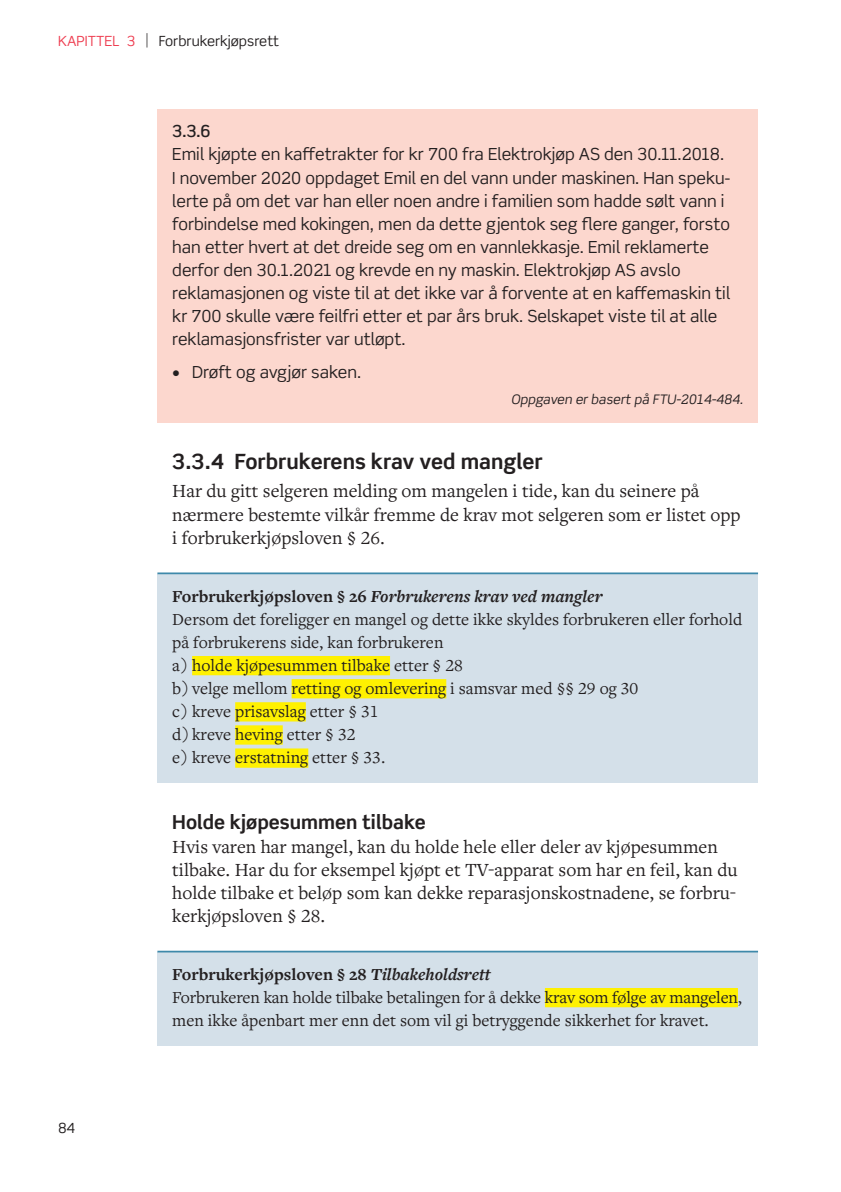
<style>
.page{position:relative;width:841px;height:1192px;background:#fff}
.page>*{position:absolute;margin:0;border:0;box-sizing:border-box;transform-origin:0 0}
.t1{font:700 21px "Scene Std";color:#231f20}
.t2{font:19.25px/23.1px "Freight Text Pro";color:#231f20}
.t3{font:700 19.25px "Scene Std";color:#231f20}
.t4{font:17.5px/23.1px "Freight Text Pro";color:#231f20}
.t5{font:16.62px/23.1px "Scene Std";color:#231f20}
.t6{font:500 16.62px "Scene Std";color:#231f20}
.t7{font:14px "Scene Std";color:#231f20}
.t8{font:italic 13.12px "Scene Std";color:#231f20}
.s1{color:#ee3d50}
.s2{font-size:15.4px}
.s3{font-weight:700}
.s4{font-weight:700;font-style:italic}
</style>
<div class="page">
<div style="left:157px;top:109px;width:601px;height:47px;background:#fcd7ce"></div>
<div style="left:157px;top:130px;width:601px;height:234px;background:#fcd7ce"></div>
<div style="left:157px;top:348px;width:601px;height:49px;background:#fcd7ce"></div>
<div style="left:157px;top:377px;width:601px;height:45px;background:#fcd7ce"></div>
<div style="left:157px;top:574px;width:601px;height:47px;background:#d4e0e9"></div>
<hr style="left:157px;top:572px;width:601px;height:2px;background:#3e89aa">
<div style="left:157px;top:611px;width:601px;height:56px;background:#d4e0e9"></div>
<div style="left:157px;top:658px;width:601px;height:32px;background:#d4e0e9"></div>
<div style="left:192px;top:656px;width:198px;height:19px;background:#fff101"></div>
<div style="left:157px;top:681px;width:601px;height:32px;background:#d4e0e9"></div>
<div style="left:291px;top:679px;width:155px;height:19px;background:#fff101"></div>
<div style="left:157px;top:704px;width:601px;height:32px;background:#d4e0e9"></div>
<div style="left:235px;top:702px;width:71px;height:19px;background:#fff101"></div>
<div style="left:157px;top:727px;width:601px;height:32px;background:#d4e0e9"></div>
<div style="left:235px;top:725px;width:48px;height:19px;background:#fff101"></div>
<div style="left:157px;top:750px;width:601px;height:32px;background:#d4e0e9"></div>
<div style="left:235px;top:748px;width:73px;height:19px;background:#fff101"></div>
<div style="left:157px;top:952px;width:601px;height:47px;background:#d4e0e9"></div>
<hr style="left:157px;top:950px;width:601px;height:2px;background:#3e89aa">
<div style="left:157px;top:989px;width:601px;height:56px;background:#d4e0e9"></div>
<div style="left:545px;top:987px;width:192px;height:20px;background:#fff101"></div>
<p class="t7" style="left:58px;top:32px;width:222px"><span class="s1">KAPITTEL 3</span> <span class="s2">|</span> Forbrukerkjøpsrett</p>
<p class="t6" style="left:172px;top:121px;width:40px">3.3.6</p>
<p class="t5" style="left:172px;top:143px;width:559px">Emil kjøpte en kaffetrakter for kr 700 fra Elektrokjøp AS den 30.11.2018.<br>I november 2020 oppdaget Emil en del vann under maskinen. Han speku&shy;lerte på om det var han eller noen andre i familien som hadde sølt vann i forbindelse med kokingen, men da dette gjentok seg flere ganger, forsto han etter hvert at det dreide seg om en vannlekkasje. Emil reklamerte derfor den 30.1.2021 og krevde en ny maskin. Elektrokjøp AS avslo reklamasjonen og viste til at det ikke var å forvente at en kaffemaskin til kr 700 skulle være feilfri etter et par års bruk. Selskapet viste til at alle reklamasjonsfrister var utløpt.</p>
<p class="t5" style="left:172px;top:360px;width:190px">• Drøft og avgjør saken.</p>
<p class="t8" style="left:511px;top:391px;width:233px">Oppgaven er basert på FTU-2014-484.</p>
<p class="t1" style="left:172px;top:448px;width:372px">3.3.4 Forbrukerens krav ved mangler</p>
<p class="t2" style="left:172px;top:479px;width:570px">Har du gitt selgeren melding om mangelen i tide, kan du seinere på nærmere bestemte vilkår fremme de krav mot selgeren som er listet opp i forbrukerkjøpsloven § 26.</p>
<p class="t4" style="left:172px;top:583px;width:571px"><span class="s3">Forbrukerkjøpsloven § 26</span> <span class="s4">Forbrukerens krav ved mangler<br></span>Dersom det foreligger en mangel og dette ikke skyldes forbrukeren eller forhold på forbrukerens side, kan forbrukeren<br>a) holde kjøpesummen tilbake etter § 28<br>b)velge mellom retting og omlevering i samsvar med §§ 29 og 30<br>c) kreve prisavslag etter § 31<br>d)kreve heving etter § 32<br>e) kreve erstatning etter § 33.</p>
<p class="t3" style="left:172px;top:810px;width:255px">Holde kjøpesummen tilbake</p>
<p class="t2" style="left:172px;top:834px;width:566px">Hvis varen har mangel, kan du holde hele eller deler av kjøpesummen tilbake. Har du for eksempel kjøpt et TV-apparat som har en feil, kan du holde tilbake et beløp som kan dekke reparasjonskostnadene, se forbru&shy;kerkjøpsloven § 28.</p>
<p class="t7" style="left:58px;top:1119px;width:19px">84</p>
<p class="t4" style="left:172px;top:961px;width:571px"><span class="s3">Forbrukerkjøpsloven § 28</span> <span class="s4">Tilbakeholdsrett<br></span>Forbrukeren kan holde tilbake betalingen for å dekke krav som følge av mangelen, men ikke åpenbart mer enn det som vil gi betryggende sikkerhet for kravet.</p>
</div>
